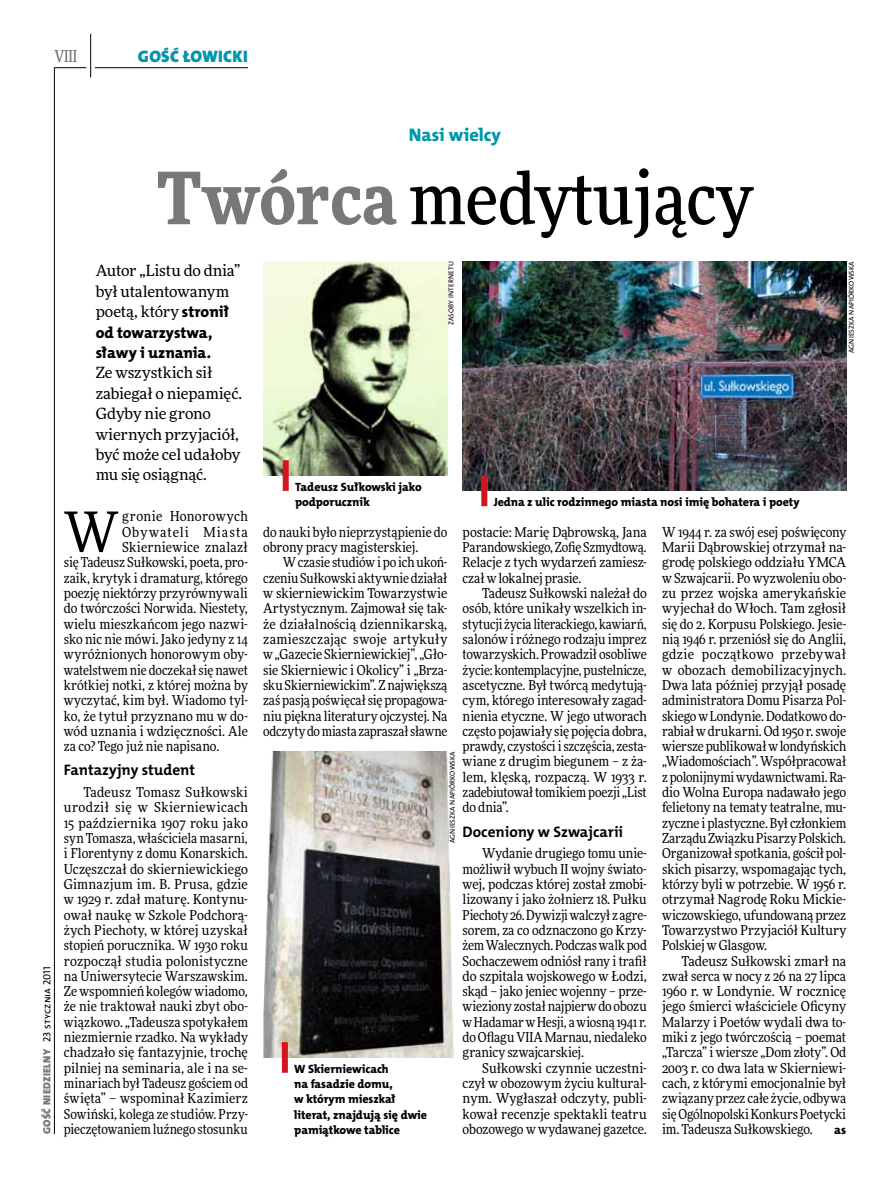
<style>
.page{position:relative;width:893px;height:1191px;background:#fff}
.page>*{position:absolute;margin:0;border:0;box-sizing:border-box;transform-origin:0 0}
.t1{font:500 72px "Freeday Narrow";color:#000}
.t2{font:55.95px "Freeday Narrow News";color:#000}
.t3{font:18.3px "The Mix HP8 Ex Bld";color:#0096aa}
.t4{font:16.65px "The Mix HP9 Blk";letter-spacing:.02em;color:#0096aa}
.t5{font:500 16.5px "Freeday Narrow";color:#787779;scale:.9 1}
.t6{font:15.75px/20.4px "The Mix HP8 Ex Bld";letter-spacing:-.005em;color:#000}
.t7{font:15.45px/20.4px "Freeday News";letter-spacing:-.01em;color:#000}
.t8{font:15.3px "The Mix HP7 Bld";color:#000}
.t9{font:13.65px/15.3px "Freeday Narrow News";color:#000;text-align:justify}
.t10{font:13.65px "Freeday Narrow News";letter-spacing:.02em;color:#000}
.t11{font:13.65px "Freeday Narrow News";letter-spacing:.025em;color:#000}
.t12{font:13.65px "Freeday Narrow News";letter-spacing:.075em;color:#000}
.t13{font:12.3px "The Mix HP8 Ex Bld";color:#000}
.t14{font:12px/15.3px "The Mix HP8 Ex Bld";letter-spacing:-.005em;color:#000}
.t15{font:10.5px "The Mix HP9 Blk";letter-spacing:.025em;color:#787779}
.t16{font:7.2px "The Mix HP5 Plain";letter-spacing:.04em;color:#000}
.s1{font-weight:900;color:#787779}
.s2{font-family:"The Mix HP5 Plain";color:#000}
.s3{font-family:"The Mix HP8 Ex Bld";font-size:15.75px}
</style>
<div class="page">
<hr style="left:54px;top:67px;width:1px;height:1067px;background:#000">
<hr style="left:90px;top:34px;width:1px;height:43px;background:#000">
<hr style="left:54px;top:67px;width:32px;height:1px;background:#000">
<hr style="left:95px;top:67px;width:153px;height:1px;background:#000">
<img style="left:263px;top:751px;width:191px;height:306px">
<div style="left:282px;top:1042px;width:6px;height:30px;background:#d3151f"></div>
<img style="left:463px;top:261px;width:383px;height:230px">
<div style="left:481px;top:475px;width:6px;height:31px;background:#d3151f"></div>
<img style="left:263px;top:261px;width:184px;height:214px">
<div style="left:283px;top:460px;width:6px;height:31px;background:#d3151f"></div>
<p class="t5" style="left:54px;top:46px;width:27px">VIII</p>
<p class="t4" style="left:138px;top:46px;width:111px">GOŚĆ ŁOWICKI</p>
<h3 class="t3" style="left:409px;top:123px;width:94px">Nasi wielcy</h3>
<h1 class="t1" style="left:157px;top:154px;width:597px"><span class="s1">Twórca</span> medytujący</h1>
<p class="t15" style="left:40px;top:1134px;width:169px;rotate:-90deg">GOŚĆ NIEDZIELNY <span class="s2">23 stycznia 2011</span></p>
<p class="t7" style="left:96px;top:260px;width:146px">Autor „Listu do dnia” był utalentowanym poetą, który <span class="s3">stronił</span></p>
<p class="t6" style="left:96px;top:322px;width:118px">od towarzystwa, sławy i uznania.</p>
<p class="t7" style="left:96px;top:362px;width:148px">Ze wszystkich sił zabiegał o niepamięć.<br>Gdyby nie grono wiernych przyjaciół, być może cel udałoby mu się osiągnąć.</p>
<h2 class="t2" style="left:64px;top:498px;width:56px">W</h2>
<p class="t11" style="left:122px;top:508px;width:127px">gronie Honorowych</p>
<p class="t12" style="left:122px;top:523px;width:127px">Obywateli Miasta</p>
<p class="t10" style="left:122px;top:539px;width:127px">Skierniewice znalazł</p>
<p class="t9" style="left:64px;top:555px;width:186px">się Tadeusz Sułkowski, poeta, pro-</p>
<p class="t9" style="left:64px;top:570px;width:186px">zaik, krytyk i dramaturg, którego</p>
<p class="t9" style="left:64px;top:585px;width:186px">poezję niektórzy przyrównywali</p>
<p class="t9" style="left:64px;top:600px;width:186px">do twórczości Norwida. Niestety,</p>
<p class="t9" style="left:64px;top:616px;width:186px">wielu mieszkańcom jego nazwi-</p>
<p class="t9" style="left:64px;top:631px;width:186px">sko nic nie mówi. Jako jedyny z 14</p>
<p class="t9" style="left:64px;top:646px;width:186px">wyróżnionych honorowym oby-</p>
<p class="t9" style="left:64px;top:662px;width:186px">watelstwem nie doczekał się nawet</p>
<p class="t9" style="left:64px;top:677px;width:186px">krótkiej notki, z której można by</p>
<p class="t9" style="left:64px;top:692px;width:186px">wyczytać, kim był. Wiadomo tyl-</p>
<p class="t9" style="left:64px;top:708px;width:186px">ko, że tytuł przyznano mu w do-</p>
<p class="t9" style="left:64px;top:723px;width:186px">wód uznania i wdzięczności. Ale</p>
<p class="t9" style="left:64px;top:738px;width:157px">za co? Tego już nie napisano.</p>
<p class="t8" style="left:64px;top:760px;width:133px">Fantazyjny student</p>
<p class="t9" style="left:64px;top:784px;width:186px;text-indent:20px">Tadeusz Tomasz Sułkowski urodził się w Skierniewicach 15 października 1907 roku jako syn Tomasza, właściciela masarni, i Florentyny z domu Konarskich.<br>Uczęszczał do skierniewickiego Gimnazjum im. B. Prusa, gdzie w 1929 r. zdał maturę. Kontynu&shy;ował naukę w Szkole Podchorą&shy;żych Piechoty, w której uzyskał stopień porucznika. W 1930 roku rozpoczął studia polonistyczne na Uniwersytecie Warszawskim.<br>Ze wspomnień kolegów wiadomo, że nie traktował nauki zbyt obo&shy;wiązkowo. „Tadeusza spotykałem niezmiernie rzadko. Na wykłady chadzało się fantazyjnie, trochę pilniej na seminaria, ale i na se&shy;minariach był Tadeusz gościem od święta” – wspominał Kazimierz Sowiński, kolega ze studiów. Przy&shy;pieczętowaniem luźnego stosunku</p>
<p class="t16" style="left:446px;top:325px;width:65px;rotate:-90deg">Zasoby internetu</p>
<p class="t16" style="left:847px;top:353px;width:93px;rotate:-90deg">Agnieszka Napiórkowska</p>
<p class="t14" style="left:295px;top:479px;width:128px">Tadeusz Sułkowski jako podporucznik</p>
<p class="t14" style="left:494px;top:494px;width:307px">Jedna z ulic rodzinnego miasta nosi imię bohatera i poety</p>
<p class="t9" style="left:263px;top:524px;width:186px">do nauki było nieprzystąpienie do obrony pracy magisterskiej.</p>
<p class="t9" style="left:263px;top:555px;width:186px;text-indent:20px">W czasie studiów i po ich ukoń&shy;czeniu Sułkowski aktywnie działał w skierniewickim Towarzystwie Artystycznym. Zajmował się tak&shy;że działalnością dziennikarską, zamieszczając swoje artykuły w „Gazecie Skierniewickiej”, „Gło&shy;sie Skierniewic i Okolicy” i „Brza&shy;sku Skierniewickim”. Z największą zaś pasją poświęcał się propagowa&shy;niu piękna literatury ojczystej. Na odczyty do miasta zapraszał sławne</p>
<p class="t9" style="left:463px;top:524px;width:186px">postacie: Marię Dąbrowską, Jana Parandowskiego, Zofię Szmydtową.<br>Relacje z tych wydarzeń zamiesz&shy;czał w lokalnej prasie.</p>
<p class="t9" style="left:463px;top:585px;width:186px;text-indent:20px">Tadeusz Sułkowski należał do osób, które unikały wszelkich in&shy;stytucji życia literackiego, kawiarń, salonów i różnego rodzaju imprez towarzyskich. Prowadził osobliwe życie: kontemplacyjne, pustelnicze, ascetyczne. Był twórcą medytują&shy;cym, którego interesowały zagad&shy;nienia etyczne. W jego utworach często pojawiały się pojęcia dobra, prawdy, czystości i szczęścia, zesta&shy;wiane z drugim biegunem – z ża&shy;lem, klęską, rozpaczą. W 1933 r. zadebiutował tomikiem poezji „List do dnia”.</p>
<p class="t8" style="left:463px;top:821px;width:162px">Doceniony w Szwajcarii</p>
<p class="t9" style="left:463px;top:845px;width:186px;text-indent:20px">Wydanie drugiego tomu unie&shy;możliwił wybuch II wojny świato&shy;wej, podczas której został zmobi&shy;lizowany i jako żołnierz 18. Pułku Piechoty 26. Dywizji walczył z agre&shy;sorem, za co odznaczono go Krzy&shy;żem Walecznych. Podczas walk pod Sochaczewem odniósł rany i trafił do szpitala wojskowego w Łodzi, skąd – jako jeniec wojenny – prze&shy;wieziony został najpierw do obozu w Hadamar w Hesji, a wiosną 1941 r. do Oflagu VIIA Marnau, niedaleko granicy szwajcarskiej.</p>
<p class="t9" style="left:463px;top:1060px;width:186px;text-indent:20px">Sułkowski czynnie uczestni&shy;czył w obozowym życiu kultural&shy;nym. Wygłaszał odczyty, publi&shy;kował recenzje spektakli teatru obozowego w wydawanej gazetce.</p>
<p class="t16" style="left:448px;top:843px;width:93px;rotate:-90deg">Agnieszka Napiórkowska</p>
<p class="t14" style="left:294px;top:1061px;width:134px">W Skierniewicach<br>na fasadzie domu,<br>w którym mieszkał literat, znajdują się dwie pamiątkowe tablice</p>
<p class="t9" style="left:662px;top:524px;width:186px">W 1944 r. za swój esej poświęcony Marii Dąbrowskiej otrzymał na&shy;grodę polskiego oddziału YMCA w Szwajcarii. Po wyzwoleniu obo&shy;zu przez wojska amerykańskie wyjechał do Włoch. Tam zgłosił się do 2. Korpusu Polskiego. Jesie&shy;nią 1946 r. przeniósł się do Anglii, gdzie początkowo przebywał w obozach demobilizacyjnych.<br>Dwa lata później przyjął posadę administratora Domu Pisarza Pol&shy;skiego w Londynie. Dodatkowo do&shy;rabiał w drukarni. Od 1950 r. swoje wiersze publikował w londyńskich „Wiadomościach”. Współpracował z polonijnymi wydawnictwami. Ra&shy;dio Wolna Europa nadawało jego felietony na tematy teatralne, mu&shy;zyczne i plastyczne. Był członkiem Zarządu Związku Pisarzy Polskich.<br>Organizował spotkania, gościł pol&shy;skich pisarzy, wspomagając tych, którzy byli w potrzebie. W 1956 r. otrzymał Nagrodę Roku Mickie&shy;wiczowskiego, ufundowaną przez Towarzystwo Przyjaciół Kultury Polskiej w Glasgow.</p>
<p class="t9" style="left:662px;top:953px;width:186px;text-indent:20px">Tadeusz Sułkowski zmarł na zwał serca w nocy z 26 na 27 lipca 1960 r. w Londynie. W rocznicę jego śmierci właściciele Oficyny Malarzy i Poetów wydali dwa to&shy;miki z jego twórczością – poemat „Tarcza” i wiersze „Dom złoty”. Od 2003 r. co dwa lata w Skierniewi&shy;cach, z którymi emocjonalnie był związany przez całe życie, odbywa się Ogólnopolski Konkurs Poetycki im. Tadeusza Sułkowskiego.</p>
<p class="t13" style="left:834px;top:1122px;width:14px">as</p>
</div>
